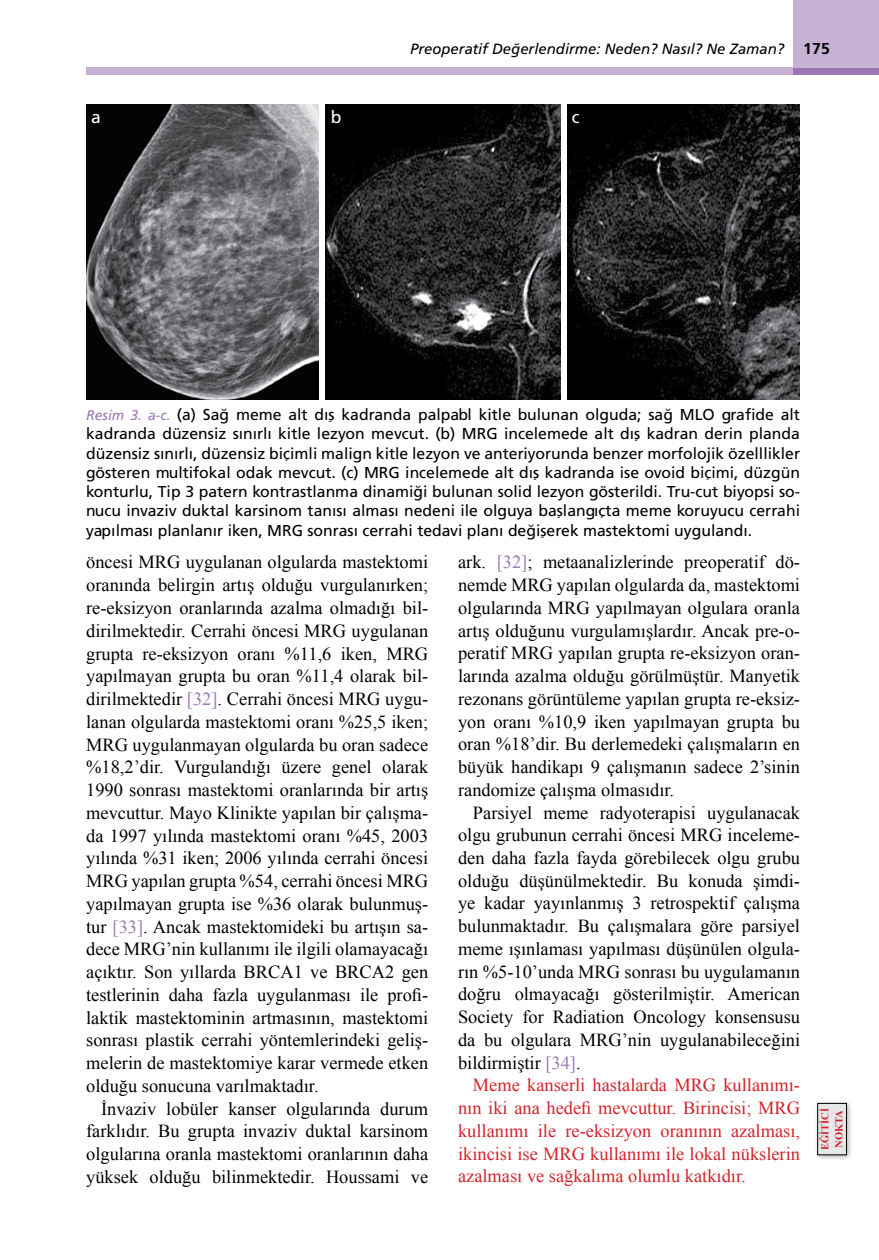
<style>
.page{position:relative;width:879px;height:1260px;background:#fff}
.page>*{position:absolute;margin:0;border:0;box-sizing:border-box;transform-origin:0 0}
.t1{font:18.38px/22.8px "Times New Roman";color:#000;text-align:justify}
.t2{font:18.38px/22.8px "Times New Roman";color:#d2232a;text-align:justify}
.t3{font:17.5px "Frutiger Normal Tr";color:#fff}
.t4{font:15.75px/19.2px "Frutiger Normal Tr";color:#000;text-align:justify}
.t5{font:15.75px "Frutiger Bold Tr";color:#000}
.t6{font:14.88px "Frutiger Italic Tr";color:#000}
.t7{font:700 10.5px/14px "Times New Roman";color:#d2232a}
.s1{font-family:"Frutiger Italic Tr";font-size:14px;color:#9e76b4}
.s2{color:#9e76b4}
</style>
<div class="page">
<div style="left:792px;top:68px;width:86px;height:7px;background:#9e76b4"></div>
<div style="left:86px;top:68px;width:706px;height:7px;background:#c7b2d6"></div>
<div style="left:792px;top:0;width:86px;height:68px;background:#c7b2d6"></div>
<img style="left:86px;top:104px;width:232px;height:295px">
<img style="left:567px;top:104px;width:232px;height:295px">
<img style="left:325px;top:104px;width:235px;height:295px">
<div style="left:813px;top:1099px;width:40px;height:63px;background:#000;opacity:.33"></div>
<div style="left:817px;top:1103px;width:29px;height:52px;background:#e6e7e8"></div>
<div style="left:817px;top:1103px;width:29px;height:52px;border:1px solid #000"></div>
<p class="t6" style="left:410px;top:40px;width:375px">Preoperatif Değerlendirme: Neden? Nasıl? Ne Zaman?</p>
<p class="t5" style="left:802px;top:39px;width:28px">175</p>
<p class="t3" style="left:91px;top:107px;width:11px">a</p>
<p class="t3" style="left:330px;top:107px;width:12px">b</p>
<p class="t3" style="left:571px;top:107px;width:9px">c</p>
<p class="t4" style="left:86px;top:405px;width:715px"><span class="s1">Resim 3. a-c.</span> (a) Sağ meme alt dış kadranda palpabl kitle bulunan olguda; sağ MLO grafide alt kadranda düzensiz sınırlı kitle lezyon mevcut. (b) MRG incelemede alt dış kadran derin planda düzensiz sınırlı, düzensiz biçimli malign kitle lezyon ve anteriyorunda benzer morfolojik özelllikler gösteren multifokal odak mevcut. (c) MRG incelemede alt dış kadranda ise ovoid biçimi, düzgün konturlu, Tip 3 patern kontrastlanma dinamiği bulunan solid lezyon gösterildi. Tru-cut biyopsi so&shy;nucu invaziv duktal karsinom tanısı alması nedeni ile olguya başlangıçta meme koruyucu cerrahi yapılması planlanır iken, MRG sonrası cerrahi tedavi planı değişerek mastektomi uygulandı.</p>
<p class="t1" style="left:86px;top:551px;width:343px">öncesi MRG uygulanan olgularda mastektomi oranında belirgin artış olduğu vurgulanırken; re-eksizyon oranlarında azalma olmadığı bil&shy;dirilmektedir. Cerrahi öncesi MRG uygulanan grupta re-eksizyon oranı %11,6 iken, MRG yapılmayan grupta bu oran %11,4 olarak bil&shy;dirilmektedir <span class="s2">[32]</span>. Cerrahi öncesi MRG uygu&shy;lanan olgularda mastektomi oranı %25,5 iken; MRG uygulanmayan olgularda bu oran sadece %18,2’dir. Vurgulandığı üzere genel olarak 1990 sonrası mastektomi oranlarında bir artış mevcuttur. Mayo Klinikte yapılan bir çalışma&shy;da 1997 yılında mastektomi oranı %45, 2003 yılında %31 iken; 2006 yılında cerrahi öncesi MRG yapılan grupta %54, cerrahi öncesi MRG yapılmayan grupta ise %36 olarak bulunmuş&shy;tur <span class="s2">[33]</span>. Ancak mastektomideki bu artışın sa&shy;dece MRG’nin kullanımı ile ilgili olamayacağı açıktır. Son yıllarda BRCA1 ve BRCA2 gen testlerinin daha fazla uygulanması ile profi&shy;laktik mastektominin artmasının, mastektomi sonrası plastik cerrahi yöntemlerindeki geliş&shy;melerin de mastektomiye karar vermede etken olduğu sonucuna varılmaktadır.</p>
<p class="t1" style="left:86px;top:1097px;width:343px;text-indent:15px">İnvaziv lobüler kanser olgularında durum farklıdır. Bu grupta invaziv duktal karsinom olgularına oranla mastektomi oranlarının daha yüksek olduğu bilinmektedir. Houssami ve</p>
<p class="t1" style="left:458px;top:550px;width:343px">ark. <span class="s2">[32]</span>; metaanalizlerinde preoperatif dö&shy;nemde MRG yapılan olgularda da, mastektomi olgularında MRG yapılmayan olgulara oranla artış olduğunu vurgulamışlardır. Ancak pre-o&shy;peratif MRG yapılan grupta re-eksizyon oran&shy;larında azalma olduğu görülmüştür. Manyetik rezonans görüntüleme yapılan grupta re-eksiz&shy;yon oranı %10,9 iken yapılmayan grupta bu oran %18’dir. Bu derlemedeki çalışmaların en büyük handikapı 9 çalışmanın sadece 2’sinin randomize çalışma olmasıdır.</p>
<p class="t1" style="left:458px;top:801px;width:343px;text-indent:15px">Parsiyel meme radyoterapisi uygulanacak olgu grubunun cerrahi öncesi MRG inceleme&shy;den daha fazla fayda görebilecek olgu grubu olduğu düşünülmektedir. Bu konuda şimdi&shy;ye kadar yayınlanmış 3 retrospektif çalışma bulunmaktadır. Bu çalışmalara göre parsiyel meme ışınlaması yapılması düşünülen olgula&shy;rın %5-10’unda MRG sonrası bu uygulamanın doğru olmayacağı gösterilmiştir. American Society for Radiation Oncology konsensusu da bu olgulara MRG’nin uygulanabileceğini bildirmiştir <span class="s2">[34]</span>.</p>
<p class="t2" style="left:458px;top:1074px;width:343px;text-indent:15px">Meme kanserli hastalarda MRG kullanımı&shy;nın iki ana hedefi mevcuttur. Birincisi; MRG kullanımı ile re-eksizyon oranının azalması, ikincisi ise MRG kullanımı ile lokal nükslerin azalması ve sağkalıma olumlu katkıdır.</p>
<p class="t7" style="left:817px;top:1150px;width:44px;rotate:-90deg">EĞİTİCİ<br>NOKTA</p>
</div>
